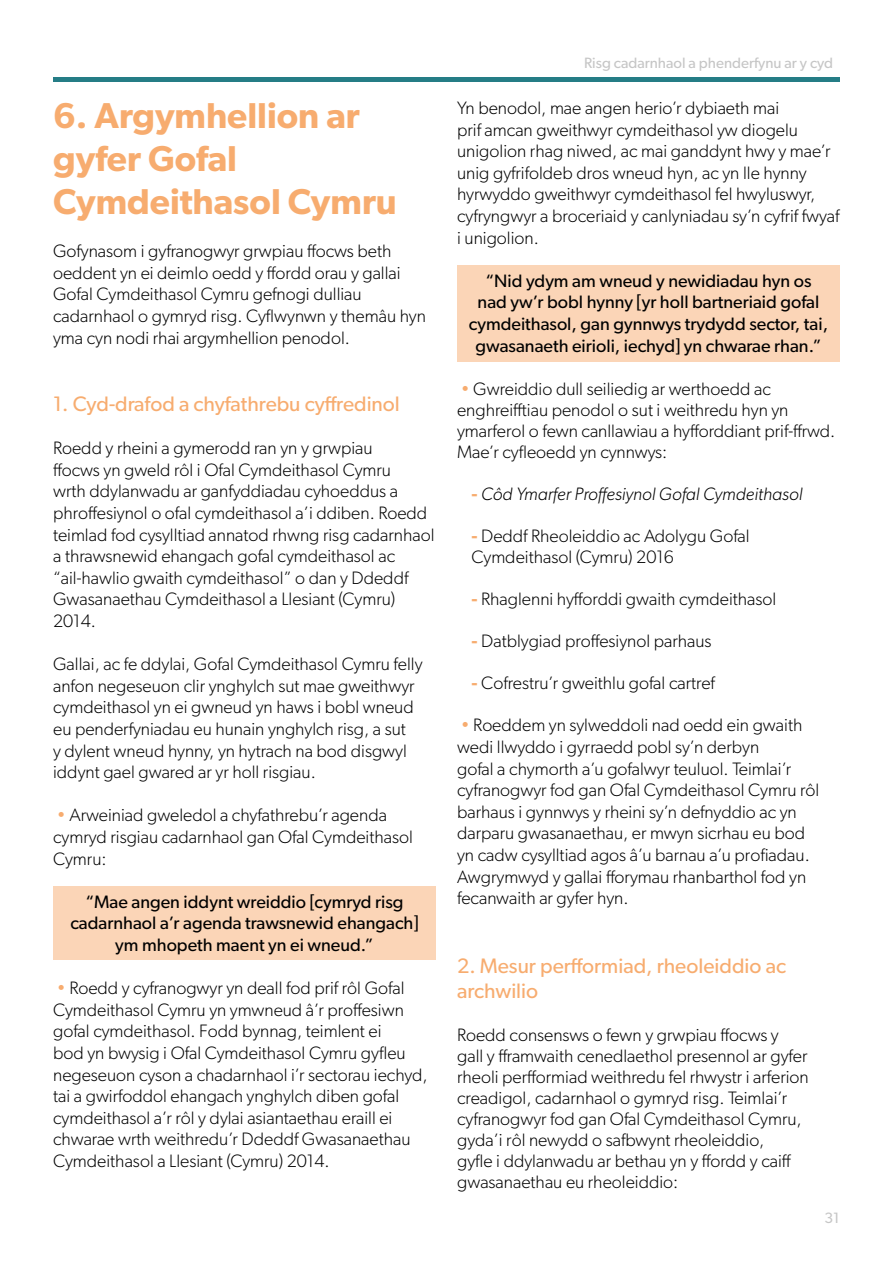
<style>
.page{position:relative;width:893px;height:1263px;background:#fff}
.page>*{position:absolute;margin:0;border:0;box-sizing:border-box;transform-origin:0 0}
.t1{font:600 36px/43.2px "Gibson";color:#f7ac6f}
.t2{font:21px/25.2px "Gibson";color:#f7ac6f}
.t3{font:300 18px/21.6px "Gibson";color:#000}
.t4{font:18px/21.6px "Gibson";color:#000;text-align:center}
.t5{font:italic 300 18px "Gibson";color:#000}
.t6{font:15px "Gibson";color:#c6c6c6}
.s1{color:#f7ac6f}
.s2{font-weight:600;font-style:normal;color:#f7ac6f}
.s3{font-weight:600;color:#f7ac6f}
</style>
<div class="page">
<div style="left:457px;top:265px;width:383px;height:97px;background:#fbd5b7"></div>
<div style="left:53px;top:886px;width:383px;height:74px;background:#fbd5b7"></div>
<hr style="left:53px;top:78px;width:787px;height:4px;background:#257d86">
<h1 class="t1" style="left:53px;top:93px;width:345px">6. Argymhellion ar gyfer Gofal<br>Cymdeithasol Cymru</h1>
<p class="t3" style="left:53px;top:240px;width:374px">Gofynasom i gyfranogwyr grwpiau ffocws beth oeddent yn ei deimlo oedd y ffordd orau y gallai Gofal Cymdeithasol Cymru gefnogi dulliau cadarnhaol o gymryd risg. Cyflwynwn y themâu hyn yma cyn nodi rhai argymhellion penodol.</p>
<p class="t2" style="left:53px;top:391px;width:348px">1. Cyd-drafod a chyfathrebu cyffredinol</p>
<p class="t3" style="left:53px;top:437px;width:383px">Roedd y rheini a gymerodd ran yn y grwpiau<br>ffocws yn gweld rôl i Ofal Cymdeithasol Cymru<br>wrth ddylanwadu ar ganfyddiadau cyhoeddus a phroffesiynol o ofal cymdeithasol a’i ddiben. Roedd teimlad fod cysylltiad annatod rhwng risg cadarnhaol a thrawsnewid ehangach gofal cymdeithasol ac “ail-hawlio gwaith cymdeithasol” o dan y Ddeddf Gwasanaethau Cymdeithasol a Llesiant (Cymru)<br>2014.</p>
<p class="t3" style="left:53px;top:653px;width:371px">Gallai, ac fe ddylai, Gofal Cymdeithasol Cymru felly anfon negeseuon clir ynghylch sut mae gweithwyr cymdeithasol yn ei gwneud yn haws i bobl wneud eu penderfyniadau eu hunain ynghylch risg, a sut<br>y dylent wneud hynny, yn hytrach na bod disgwyl iddynt gael gwared ar yr holl risgiau.</p>
<p class="t3" style="left:53px;top:804px;width:361px"><span class="s1">•</span> Arweiniad gweledol a chyfathrebu’r agenda cymryd risgiau cadarnhaol gan Ofal Cymdeithasol<br>Cymru:</p>
<p class="t4" style="left:70px;top:890px;width:350px">“Mae angen iddynt wreiddio [cymryd risg cadarnhaol a’r agenda trawsnewid ehangach] ym mhopeth maent yn ei wneud.”</p>
<p class="t3" style="left:53px;top:977px;width:376px"><span class="s1">•</span> Roedd y cyfranogwyr yn deall fod prif rôl Gofal Cymdeithasol Cymru yn ymwneud â’r proffesiwn gofal cymdeithasol. Fodd bynnag, teimlent ei<br>bod yn bwysig i Ofal Cymdeithasol Cymru gyfleu negeseuon cyson a chadarnhaol i’r sectorau iechyd, tai a gwirfoddol ehangach ynghylch diben gofal cymdeithasol a’r rôl y dylai asiantaethau eraill ei chwarae wrth weithredu’r Ddeddf Gwasanaethau Cymdeithasol a Llesiant (Cymru) 2014.</p>
<p class="t6" style="left:584px;top:54px;width:251px">Risg cadarnhaol a phenderfynu ar y cyd</p>
<p class="t3" style="left:457px;top:97px;width:384px">Yn benodol, mae angen herio’r dybiaeth mai<br>prif amcan gweithwyr cymdeithasol yw diogelu unigolion rhag niwed, ac mai ganddynt hwy y mae’r unig gyfrifoldeb dros wneud hyn, ac yn lle hynny hyrwyddo gweithwyr cymdeithasol fel hwyluswyr, cyfryngwyr a broceriaid y canlyniadau sy’n cyfrif fwyaf i unigolion.</p>
<p class="t4" style="left:469px;top:269px;width:361px">“Nid ydym am wneud y newidiadau hyn os nad yw’r bobl hynny [yr holl bartneriaid gofal cymdeithasol, gan gynnwys trydydd sector, tai, gwasanaeth eirioli, iechyd] yn chwarae rhan.”</p>
<p class="t3" style="left:457px;top:378px;width:380px;line-height:21px"><span class="s1">•</span> Gwreiddio dull seiliedig ar werthoedd ac enghreifftiau penodol o sut i weithredu hyn yn ymarferol o fewn canllawiau a hyfforddiant prif-ffrwd.<br>Mae’r cyfleoedd yn cynnwys:</p>
<p class="t5" style="left:471px;top:483px;width:332px"><span class="s2">-</span> Côd Ymarfer Proffesiynol Gofal Cymdeithasol</p>
<p class="t3" style="left:471px;top:525px;width:280px;line-height:21px"><span class="s3">-</span> Deddf Rheoleiddio ac Adolygu Gofal<br>Cymdeithasol (Cymru) 2016</p>
<p class="t3" style="left:471px;top:588px;width:306px"><span class="s3">-</span> Rhaglenni hyfforddi gwaith cymdeithasol</p>
<p class="t3" style="left:471px;top:630px;width:242px"><span class="s3">-</span> Datblygiad proffesiynol parhaus</p>
<p class="t3" style="left:471px;top:672px;width:245px"><span class="s3">-</span> Cofrestru’r gweithlu gofal cartref</p>
<p class="t3" style="left:457px;top:714px;width:364px"><span class="s1">•</span> Roeddem yn sylweddoli nad oedd ein gwaith wedi llwyddo i gyrraedd pobl sy’n derbyn<br>gofal a chymorth a’u gofalwyr teuluol. Teimlai’r cyfranogwyr fod gan Ofal Cymdeithasol Cymru rôl barhaus i gynnwys y rheini sy’n defnyddio ac yn darparu gwasanaethau, er mwyn sicrhau eu bod yn cadw cysylltiad agos â’u barnau a’u profiadau.<br>Awgrymwyd y gallai fforymau rhanbarthol fod yn fecanwaith ar gyfer hyn.</p>
<p class="t2" style="left:457px;top:952px;width:330px">2. Mesur perfformiad, rheoleiddio ac archwilio</p>
<p class="t3" style="left:457px;top:1023px;width:353px;line-height:21.1px">Roedd consensws o fewn y grwpiau ffocws y gall y fframwaith cenedlaethol presennol ar gyfer rheoli perfformiad weithredu fel rhwystr i arferion creadigol, cadarnhaol o gymryd risg. Teimlai’r cyfranogwyr fod gan Ofal Cymdeithasol Cymru, gyda’i rôl newydd o safbwynt rheoleiddio,<br>gyfle i ddylanwadu ar bethau yn y ffordd y caiff gwasanaethau eu rheoleiddio:</p>
<p class="t6" style="left:824px;top:1209px;width:17px">31</p>
</div>
